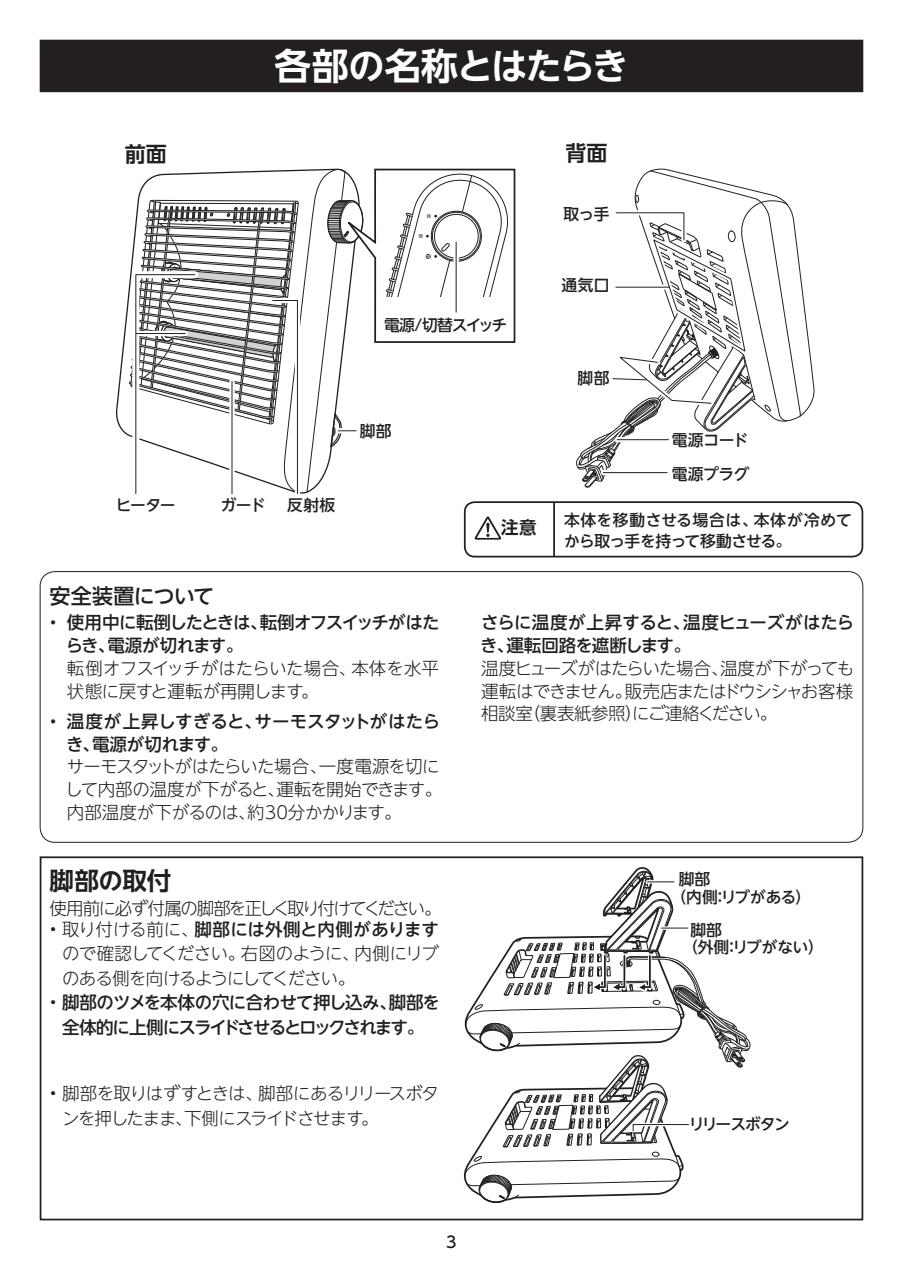
<style>
.page{position:relative;width:903px;height:1275px;background:#fff}
.page>*{position:absolute;margin:0;border:0;box-sizing:border-box;transform-origin:0 0}
.t1{font:36.75px "UD Shin Go NT Pro De Bold 90 msp RKSJ H";letter-spacing:-.035em;color:#fff}
.t2{font:24.5px "UD Shin Go NT Pro De Bold 90 msp RKSJ H";letter-spacing:-.005em;color:#231f20}
.t3{font:21px "UD Shin Go NT Pro Medium 90 msp RKSJ H";letter-spacing:-.025em;color:#231f20}
.t4{font:21px "UD Shin Go NT Pro De Bold 90 msp RKSJ H";color:#231f20}
.t5{font:17.5px/22.8px "UD Shin Go NT Pro Light 90 msp RKSJ H";letter-spacing:-.05em;color:#231f20}
.t6{font:17.5px/24.5px "UD Shin Go NT Pro Medium 90 msp RKSJ H";letter-spacing:-.06em;color:#231f20;text-align:center}
.t7{font:17.5px/22.8px "UD Shin Go NT Pro Light 90 msp RKSJ H";letter-spacing:-.015em;color:#231f20}
.t8{font:17.5px/22.8px "UD Shin Go NT Pro Medium 90 msp RKSJ H";letter-spacing:-.055em;color:#231f20}
.t9{font:17.5px/22.8px "UD Shin Go NT Pro Medium 90 msp RKSJ H";letter-spacing:-.015em;color:#231f20}
.t10{font:17.5px/22.8px "UD Shin Go NT Pro Medium 90 msp RKSJ H";letter-spacing:-.01em;color:#231f20}
.t11{font:17.5px "UD Shin Go NT Pro Light 90 msp RKSJ H";letter-spacing:-.105em;color:#231f20}
.t12{font:17.5px "UD Shin Go NT Pro Medium 90 msp RKSJ H";letter-spacing:-.005em;color:#231f20}
.t13{font:17.5px "UD Shin Go NT Pro De Bold 90 msp RKSJ H";color:#231f20}
.t14{font:15.75px/21px "UD Shin Go NT Pro Medium 90 msp RKSJ H";letter-spacing:-.005em;color:#231f20}
.t15{font:15.75px/34.1px "UD Shin Go NT Pro Medium 90 msp RKSJ H";letter-spacing:-.025em;color:#231f20}
.t16{font:15.75px "UD Shin Go NT Pro Medium 90 msp RKSJ H";letter-spacing:-.095em;color:#231f20}
.t17{font:15.75px "UD Shin Go NT Pro Medium 90 msp RKSJ H";letter-spacing:-.085em;color:#231f20}
.s1{font-family:"UD Shin Go NT Pro Light 90 msp RKSJ H"}
</style>
<div class="page">
<div style="left:40px;top:856px;width:823px;height:364px;border:2px solid #231f20"></div>
<svg style="left:116px;top:286px;width:13px;height:150px"></svg>
<svg style="left:652px;top:168px;width:163px;height:248px"></svg>
<svg style="left:576px;top:170px;width:225px;height:318px"></svg>
<svg style="left:129px;top:168px;width:387px;height:326px"></svg>
<svg style="left:453px;top:242px;width:6px;height:70px"></svg>
<hr style="left:456px;top:242px;width:1px;height:70px;background:#231f20">
<svg style="left:460px;top:867px;width:290px;height:354px"></svg>
<hr style="left:553px;top:502px;width:2px;height:55px;background:#231f20">
<svg style="left:474px;top:516px;width:28px;height:24px"></svg>
<div style="left:464px;top:501px;width:399px;height:56px;border:2px solid #231f20;border-radius:10px"></div>
<div style="left:40px;top:40px;width:823px;height:52px;background:#231f20"></div>
<h1 class="t1" style="left:274px;top:52px;width:356px">各部の名称とはたらき</h1>
<p class="t4" style="left:125px;top:147px;width:44px">前面</p>
<p class="t4" style="left:566px;top:145px;width:44px">背面</p>
<p class="t15" style="left:563px;top:199px;width:47px">取っ手</p>
<p class="t15" style="left:116px;top:490px;width:61px">ヒーター</p>
<p class="t15" style="left:221px;top:490px;width:47px">ガード</p>
<p class="t15" style="left:287px;top:490px;width:50px">反射板</p>
<p class="t3" style="left:50px;top:588px;width:166px">安全装置について</p>
<p class="t16" style="left:384px;top:319px;width:125px">電源/切替スイッチ</p>
<p class="t15" style="left:360px;top:417px;width:33px">脚部</p>
<p class="t15" style="left:561px;top:270px;width:49px">通気口</p>
<p class="t15" style="left:578px;top:363px;width:33px">脚部</p>
<p class="t15" style="left:672px;top:425px;width:79px">電源コード電源プラグ</p>
<p class="t13" style="left:501px;top:521px;width:37px">注意</p>
<p class="t14" style="left:564px;top:512px;width:289px">本体を移動させる場合は、本体が冷めてから取っ手を持って移動させる。</p>
<p class="t8" style="left:66px;top:614px;width:375px;text-indent:-21px">・ 使用中に転倒したときは、転倒オフスイッチがはたらき、電源が切れます。</p>
<p class="t7" style="left:67px;top:659px;width:374px">転倒オフスイッチがはたらいた場合、本体を水平状態に戻すと運転が再開します。</p>
<p class="t10" style="left:66px;top:712px;width:376px;text-indent:-21px">・ 温度が上昇しすぎると、サーモスタットがはたらき、電源が切れます。</p>
<p class="t5" style="left:65px;top:758px;width:379px">サーモスタットがはたらいた場合、一度電源を切にして内部の温度が下がると、運転を開始できます。内部温度が下がるのは、約30分かかります。</p>
<h2 class="t2" style="left:50px;top:871px;width:123px">脚部の取付</h2>
<p class="t11" style="left:50px;top:901px;width:393px">使用前に必ず付属の脚部を正しく取り付けてください。</p>
<p class="t12" style="left:50px;top:922px;width:391px"><span class="s1">• 取り付ける前に、</span>脚部には外側と内側があります</p>
<p class="t5" style="left:62px;top:944px;width:379px;line-height:24.5px">ので確認してください。右図のように、内側にリブのある側を向けるようにしてください。</p>
<p class="t6" style="left:50px;top:993px;width:392px"><span class="s1">•</span> 脚部のツメを本体の穴に合わせて押し込み、脚部を全体的に上側にスライドさせるとロックされます。</p>
<p class="t5" style="left:62px;top:1084px;width:379px;line-height:24.5px;text-indent:-12px">• 脚部を取りはずすときは、脚部にあるリリースボタンを押したまま、下側にスライドさせます。</p>
<p class="t9" style="left:480px;top:614px;width:376px">さらに温度が上昇すると、温度ヒューズがはたらき、運転回路を遮断します。</p>
<p class="t5" style="left:481px;top:659px;width:375px;text-align:justify">温度ヒューズがはたらいた場合、温度が下がっても運転はできません。販売店またはドウシシャお客様相談室（裏表紙参照）にご連絡ください。</p>
<p class="t14" style="left:670px;top:872px;width:142px;line-height:17.5px;text-indent:8px">脚部<br>（内側：リブがある）</p>
<p class="t15" style="left:682px;top:923px;width:143px;line-height:17.5px;text-indent:8px">脚部<br>（外側：リブがない）</p>
<p class="t17" style="left:689px;top:1118px;width:102px">リリースボタン</p>
<p class="t15" style="left:446px;top:1227px;width:12px">3</p>
</div>
